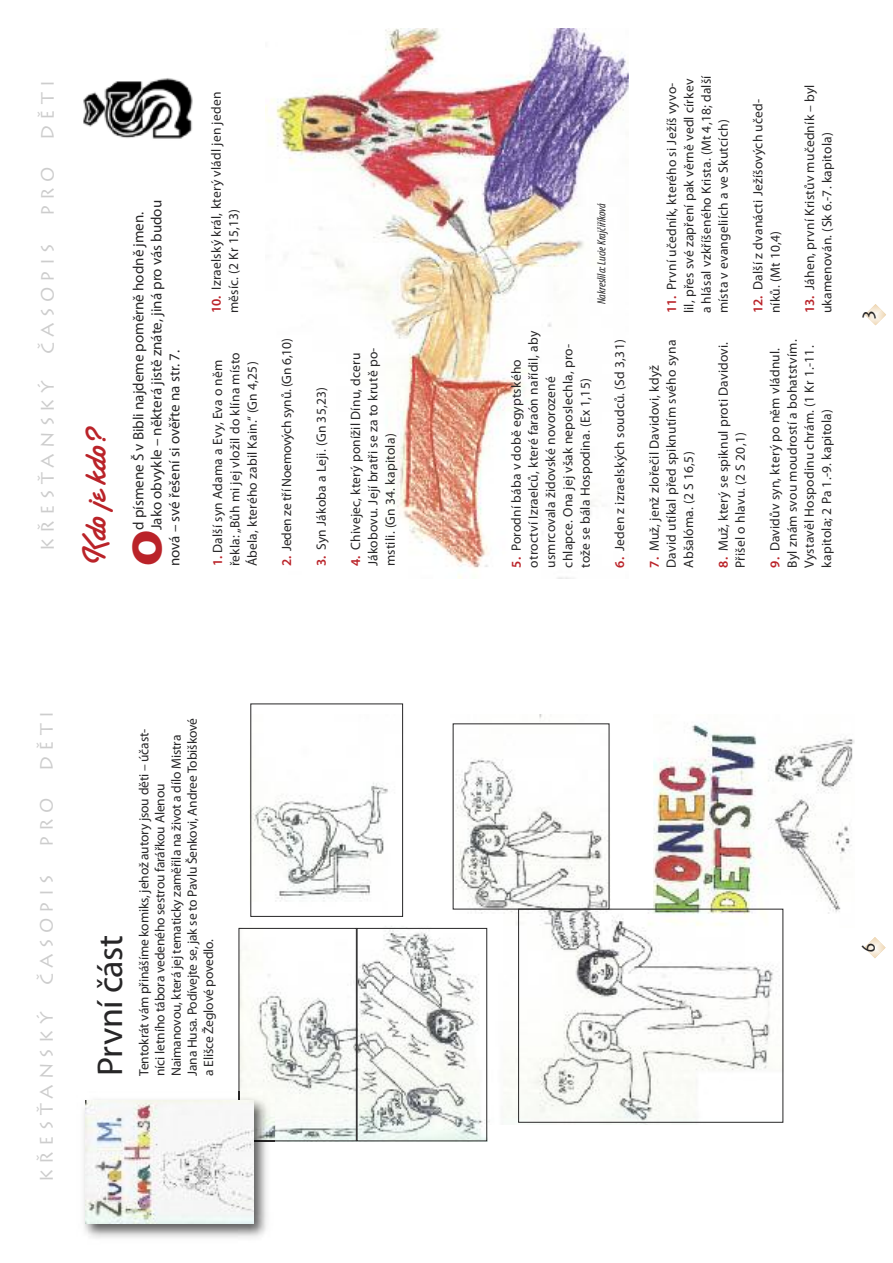
<style>
.page{position:relative;width:893px;height:1263px;background:#fff}
.page>*{position:absolute;margin:0;border:0;box-sizing:border-box;transform-origin:0 0}
.t1{font:900 40.2px "Lithos Pro";color:#ba2329}
.t2{font:36px "Myriad Pro";letter-spacing:-.01em;color:#272627}
.t3{font:36px "Santa Fe Let Plain";color:#ba2329}
.t4{font:18px "Lithos Pro";letter-spacing:.3em;color:#cdcdcd}
.t5{font:18px "Lithos Pro";color:#272627}
.t6{font:15px "Myriad Pro";color:#272627}
.t7{font:13.5px/17.2px "Myriad Pro";letter-spacing:.015em;color:#272627}
.t8{font:13.5px/16.2px "Myriad Pro";letter-spacing:-.01em;color:#272627}
.t9{font:13.5px "Myriad Pro";letter-spacing:-.015em;color:#272627}
.t10{font:italic condensed 12px "Myriad Pro";color:#272627}
.s1{font-weight:600;color:#ba2329}
</style>
<div class="page">
<svg style="left:865px;top:304px;width:21px;height:21px"></svg>
<svg style="left:864px;top:937px;width:22px;height:21px"></svg>
<img style="left:239px;top:715px;width:615px;height:426px">
<div style="left:239px;top:928px;width:118px;height:213px;border:1px solid #272627"></div>
<div style="left:357px;top:928px;width:130px;height:213px;border:1px solid #272627"></div>
<div style="left:250px;top:703px;width:153px;height:214px;border:1px solid #272627"></div>
<div style="left:518px;top:909px;width:265px;height:214px;border:1px solid #272627"></div>
<img style="left:84px;top:1091px;width:183px;height:147px">
<img style="left:239px;top:1091px;width:36px;height:51px">
<img style="left:254px;top:1140px;width:21px;height:1px">
<img style="left:85px;top:1100px;width:169px;height:123px">
<div style="left:489px;top:1125px;width:358px;height:35px;background:#fff"></div>
<div style="left:784px;top:928px;width:77px;height:274px;background:#fff"></div>
<div style="left:612px;top:633px;width:41px;height:274px;background:#fff"></div>
<div style="left:406px;top:633px;width:44px;height:288px;background:#fff"></div>
<div style="left:205px;top:638px;width:43px;height:288px;background:#fff"></div>
<img style="left:83px;top:78px;width:110px;height:61px">
<img style="left:266px;top:29px;width:363px;height:550px">
<h3 class="t4" style="left:37px;top:140px;width:61px;rotate:-90deg">DĚTI</h3>
<h3 class="t4" style="left:37px;top:216px;width:51px;rotate:-90deg">PRO</h3>
<h3 class="t4" style="left:37px;top:354px;width:112px;rotate:-90deg">ČASOPIS</h3>
<h3 class="t4" style="left:37px;top:551px;width:172px;rotate:-90deg">KŘESŤANSKÝ</h3>
<h2 class="t3" style="left:82px;top:566px;width:142px;rotate:-90deg">Kdo je kdo?</h2>
<p class="t7" style="left:209px;top:313px;width:223px;rotate:-90deg"><span class="s1">10.</span> Izraelský král, který vládl jen jeden měsíc. (2 Kr 15,13)</p>
<p class="t6" style="left:133px;top:530px;width:320px;rotate:-90deg">d písmene Š v Bibli najdeme poměrně hodně jmen.</p>
<p class="t6" style="left:151px;top:530px;width:331px;rotate:-90deg">Jako obvykle – některá jistě znáte, jiná pro vás budou</p>
<p class="t6" style="left:169px;top:566px;width:218px;rotate:-90deg">nová – své řešení si ověřte na str. 7.</p>
<p class="t7" style="left:210px;top:566px;width:215px;rotate:-90deg"><span class="s1">1.</span> Další syn Adama a Evy, Eva o něm řekla:„Bůh mi jej vložil do klína místo<br>Ábela, kterého zabil Kain.“ (Gn 4,25)</p>
<h1 class="t1" style="left:124px;top:566px;width:38px;rotate:-90deg">O</h1>
<p class="t9" style="left:282px;top:566px;width:229px;rotate:-90deg"><span class="s1">2.</span> Jeden ze tří Noemových synů. (Gn 6,10)</p>
<p class="t7" style="left:314px;top:566px;width:180px;rotate:-90deg"><span class="s1">3.</span> Syn Jákoba a Leji. (Gn 35,23)</p>
<p class="t7" style="left:348px;top:566px;width:220px;rotate:-90deg"><span class="s1">4.</span> Chivejec, který ponížil Dínu, dceru<br>Jákobovu. Její bratři se za to krutě po&shy;mstili. (Gn 34. kapitola)</p>
<h3 class="t4" style="left:36px;top:771px;width:61px;rotate:-90deg">DĚTI</h3>
<h3 class="t4" style="left:36px;top:847px;width:51px;rotate:-90deg">PRO</h3>
<h3 class="t4" style="left:36px;top:985px;width:112px;rotate:-90deg">ČASOPIS</h3>
<h3 class="t4" style="left:36px;top:1182px;width:172px;rotate:-90deg">KŘESŤANSKÝ</h3>
<h2 class="t2" style="left:96px;top:1076px;width:143px;rotate:-90deg">První část</h2>
<p class="t8" style="left:137px;top:1076px;width:359px;rotate:-90deg">Tentokrát vám přinášíme komiks, jehož autory jsou děti – účast&shy;níci letního tábora vedeného sestrou farářkou Alenou Naimanovou, která jej tematicky zaměřila na život a dílo Mistra Jana Husa. Podívejte se, jak se to Pavlu Šenkovi, Andree Tobiškové a Elišce Žeglové povedlo.</p>
<p class="t10" style="left:597px;top:304px;width:102px;rotate:-90deg">Nakreslila: Lucie Krajčiříková</p>
<p class="t7" style="left:664px;top:313px;width:240px;rotate:-90deg"><span class="s1">11.</span> První učedník, kterého si Ježíš vyvo&shy;lil, přes své zapření pak věrně vedl církev a hlásal vzkříšeného Krista. (Mt 4,18; další místa v evangeliích a ve Skutcích)</p>
<p class="t7" style="left:750px;top:313px;width:216px;rotate:-90deg"><span class="s1">12.</span> Další z dvanácti Ježíšových učed&shy;níků. (Mt 10,4)</p>
<p class="t7" style="left:802px;top:313px;width:231px;rotate:-90deg"><span class="s1">13.</span> Jáhen, první Kristův mučedník – byl ukamenován. (Sk 6.-7. kapitola)</p>
<p class="t7" style="left:509px;top:568px;width:238px;rotate:-90deg"><span class="s1">5.</span> Porodní bába v době egyptského otroctví Izraelců, které faraón nařídil, aby usmrcovala židovské novorozené chlapce. Ona jej však neposlechla, pro&shy;tože se bála Hospodina. (Ex 1,15)</p>
<p class="t7" style="left:612px;top:568px;width:230px;rotate:-90deg"><span class="s1">6.</span> Jeden z izraelských soudců. (Sd 3,31)</p>
<p class="t7" style="left:647px;top:568px;width:229px;rotate:-90deg"><span class="s1">7.</span> Muž, jenž zlořečil Davidovi, když<br>David utíkal před spiknutím svého syna<br>Abšalóma. (2 S 16,5)</p>
<p class="t7" style="left:716px;top:568px;width:227px;rotate:-90deg"><span class="s1">8.</span> Muž, který se spiknul proti Davidovi.<br>Přišel o hlavu. (2 S 20,1)</p>
<p class="t7" style="left:767px;top:568px;width:230px;rotate:-90deg"><span class="s1">9.</span> Davidův syn, který po něm vládnul.<br>Byl znám svou moudrostí a bohatstvím.<br>Vystavěl Hospodinu chrám. (1 Kr 1.-11. kapitola; 2 Pa 1.-9. kapitola)</p>
<h3 class="t5" style="left:859px;top:321px;width:14px;rotate:-90deg">3</h3>
<h3 class="t5" style="left:858px;top:954px;width:14px;rotate:-90deg">6</h3>
</div>
